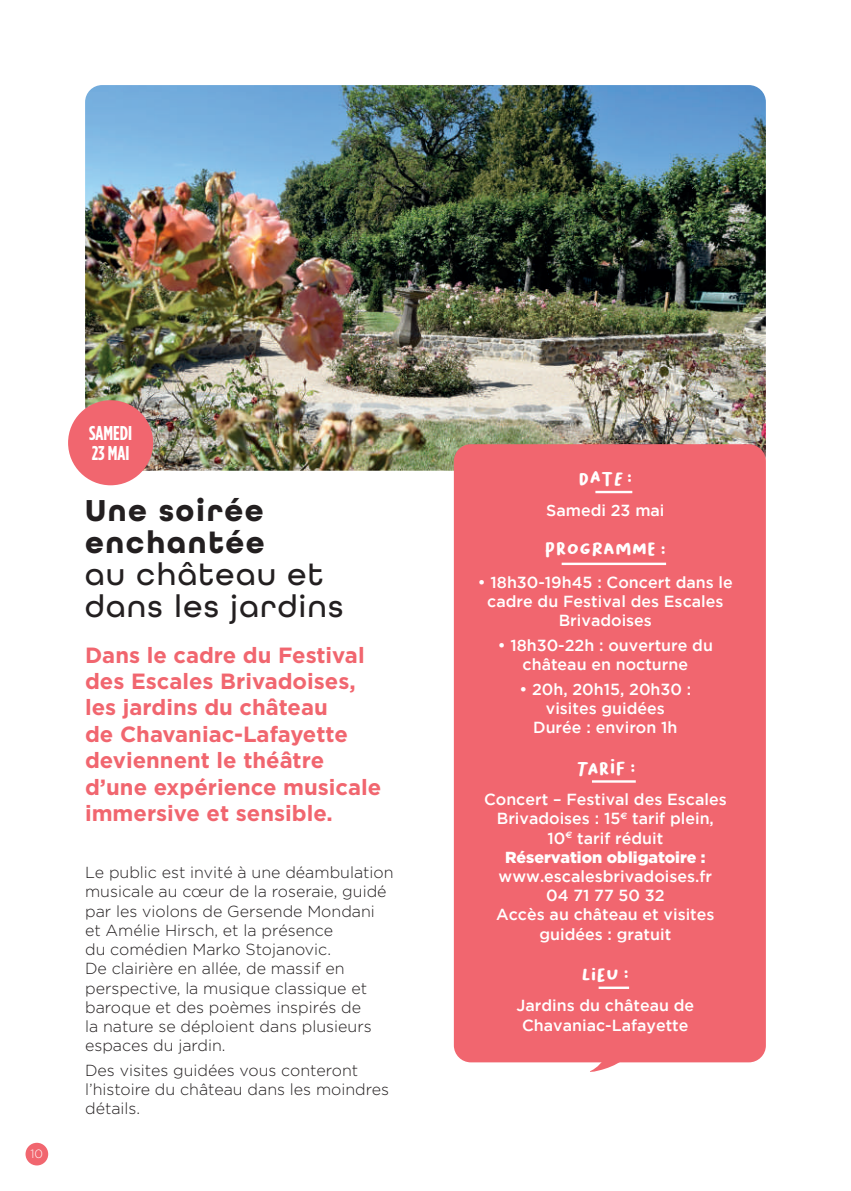
<style>
.page{position:relative;width:851px;height:1191px;background:#fff}
.page>*{position:absolute;margin:0;border:0;box-sizing:border-box;transform-origin:0 0}
.t1{font:500 32px/32px "All Round Gothic";letter-spacing:.05em;color:#231f20}
.t2{font:700 32px/32px "All Round Gothic";letter-spacing:.05em;color:#231f20}
.t3{font:700 22px/26.4px "Gotham";color:#f1666f}
.t4{font:700 20px/20px "Gotham Condensed";color:#fff}
.t5{font:18px "Bakso Sapi";color:#fff}
.t6{font:300 16px/19.2px "Gotham";color:#231f20}
.t7{font:500 16px/19.2px "Gotham";color:#fff;text-align:center}
.t8{font:300 12px "Gotham";color:#fff}
.s1{font-style:italic}
.s2{font-weight:900}
</style>
<div class="page">
<div style="left:26px;top:1142px;width:22px;height:23px;background:#f1666f;border-radius:50%"></div>
<img style="left:85px;top:85px;width:680px;height:386px">
<div style="left:454px;top:444px;width:311px;height:618px;background:#f1666f;border-radius:17px"></div>
<svg style="left:583px;top:1062px;width:50px;height:10px"></svg>
<hr style="left:595px;top:491px;width:37px;height:2px;background:#fff">
<hr style="left:561px;top:562px;width:105px;height:3px;background:#fff">
<hr style="left:592px;top:780px;width:43px;height:2px;background:#fff">
<hr style="left:598px;top:986px;width:31px;height:3px;background:#fff">
<div style="left:68px;top:400px;width:85px;height:85px;background:#f1666f;border-radius:50%"></div>
<p class="t8" style="left:31px;top:1147px;width:14px">10</p>
<p class="t4" style="left:89px;top:422px;width:45px">SAMEDI<br>23 MAI</p>
<h1 class="t2" style="left:85px;top:494px;width:181px">Une soirée enchantée</h1>
<h1 class="t1" style="left:85px;top:557px;width:260px">au château et dans les jardins</h1>
<h2 class="t3" style="left:85px;top:641px;width:298px">Dans le cadre du Festival des Escales Brivadoises, les jardins du château<br>de Chavaniac-Lafayette deviennent le théâtre d’une expérience musicale immersive et sensible.</h2>
<p class="t6" style="left:85px;top:862px;width:310px">Le public est invité à une déambulation musicale au cœur de la roseraie, guidé par les violons de Gersende Mondani et Amélie Hirsch, et la présence<br>du comédien Marko Stojanovic.<br>De clairière en allée, de massif en perspective, la musique classique et baroque et des poèmes inspirés de<br>la nature se déploient dans plusieurs espaces du jardin.</p>
<p class="t6" style="left:85px;top:1060px;width:305px">Des visites guidées vous conteront l’histoire du château dans les moindres détails.</p>
<p class="t5" style="left:578px;top:468px;width:55px">DAT<span class="s1">E</span>:</p>
<p class="t7" style="left:546px;top:500px;width:120px">Samedi 23 mai</p>
<p class="t5" style="left:544px;top:538px;width:123px">PROGRAMME :</p>
<p class="t7" style="left:478px;top:572px;width:256px">• 18h30-19h45 : Concert dans le cadre du Festival des Escales<br>Brivadoises</p>
<p class="t7" style="left:497px;top:635px;width:217px">• 18h30-22h : ouverture du château en nocturne</p>
<p class="t7" style="left:519px;top:679px;width:173px">• 20h, 20h15, 20h30 : visites guidées<br>Durée : environ 1h</p>
<p class="t5" style="left:575px;top:758px;width:62px"><span class="s1">T</span>ARIF :</p>
<p class="t7" style="left:484px;top:789px;width:244px">Concert – Festival des Escales<br>Brivadoises : 15<sup>€</sup> tarif plein,<br>10<sup>€</sup> tarif réduit<br><span class="s2">Réservation obligatoire :</span></p>
<p class="t7" style="left:496px;top:866px;width:220px">www.escalesbrivadoises.fr<br>04 71 77 50 32<br>Accès au château et visites guidées : gratuit</p>
<p class="t5" style="left:581px;top:964px;width:49px">LIEU :</p>
<p class="t7" style="left:516px;top:995px;width:179px">Jardins du château de<br>Chavaniac-Lafayette</p>
</div>
